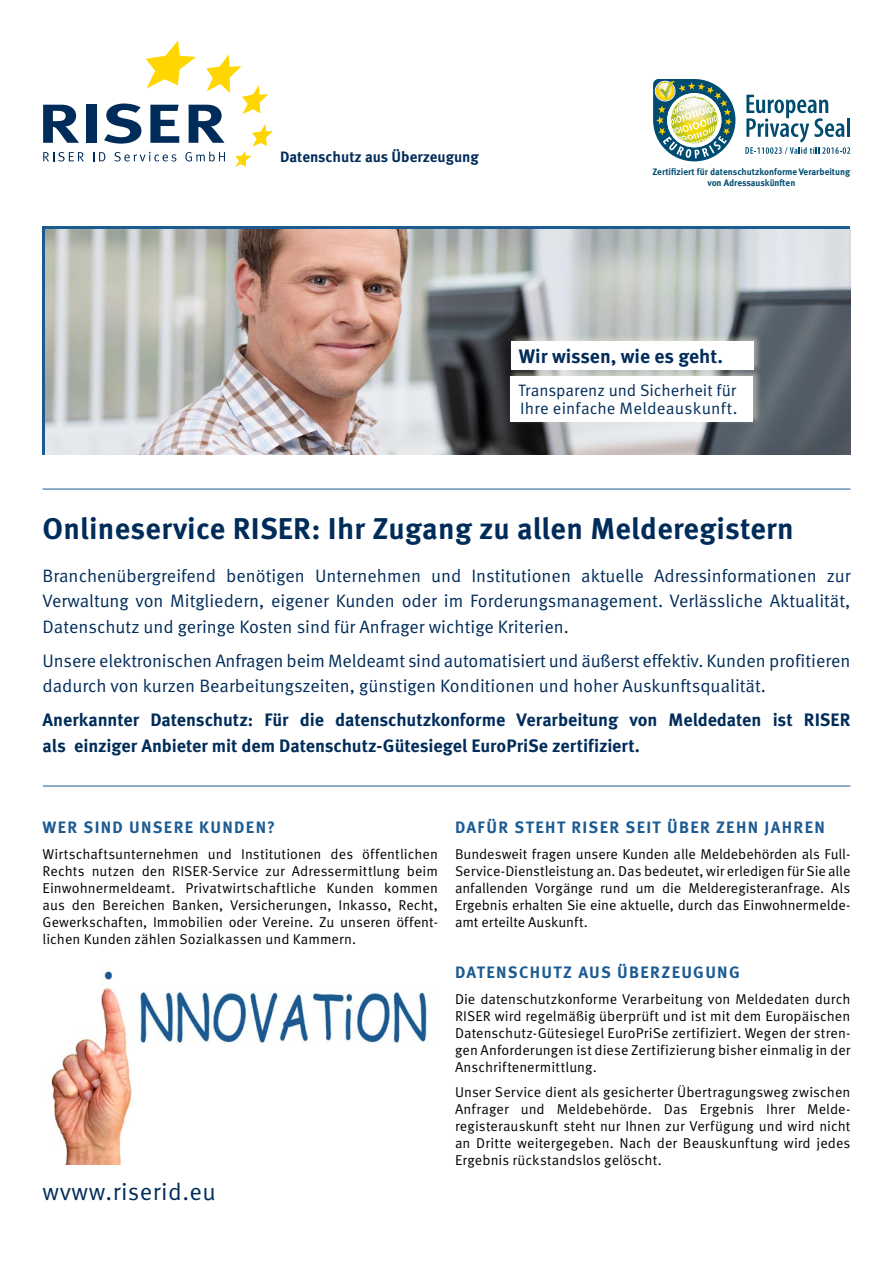
<style>
.page{position:relative;width:893px;height:1263px;background:#fff}
.page>*{position:absolute;margin:0;border:0;box-sizing:border-box;transform-origin:0 0}
.t1{font:700 30px "Meta OT";letter-spacing:.01em;color:#002c5a}
.t2{font:24px "Meta OT Norm";letter-spacing:.02em;color:#002c5a}
.t3{font:700 19.5px "Meta OT";letter-spacing:-.005em;color:#002c5a}
.t4{font:18px/25.5px "Meta OT Norm";letter-spacing:-.005em;color:#002c5a;text-align:justify}
.t5{font:700 18px/25.5px "Meta OT";letter-spacing:-.005em;color:#002c5a}
.t6{font:700 16.5px "Meta OT";letter-spacing:.08em;color:#1c5b92}
.t7{font:16.5px/18px "Meta OT Norm";letter-spacing:.005em;color:#002c5a}
.t8{font:700 15px "Meta OT";color:#002c5a}
.t9{font:14.25px/17px "Meta OT Norm";color:#000;text-align:justify}
.t10{font:700 9.3px/11.2px "Meta OT";color:#004c71;text-align:center}
</style>
<div class="page">
<hr style="left:43px;top:786px;width:807px;height:1px;background:#1c5b92">
<hr style="left:43px;top:489px;width:807px;height:1px;background:#1c5b92">
<svg style="left:43px;top:105px;width:36px;height:38px"></svg>
<div style="left:86px;top:105px;width:11px;height:38px;background:#002c5a"></div>
<svg style="left:43px;top:152px;width:41px;height:9px"></svg>
<svg style="left:93px;top:40px;width:180px;height:127px"></svg>
<svg style="left:745px;top:95px;width:105px;height:59px"></svg>
<img style="left:653px;top:79px;width:82px;height:82px">
<img style="left:51px;top:971px;width:377px;height:193px">
<img style="left:45px;top:229px;width:805px;height:226px">
<div style="left:508px;top:333px;width:269px;height:47px;background:#f2eed6;opacity:.5"></div>
<div style="left:511px;top:341px;width:242px;height:29px;background:#fff"></div>
<div style="left:508px;top:368px;width:269px;height:65px;background:#f2eed6;opacity:.5"></div>
<div style="left:511px;top:376px;width:242px;height:46px;background:#fff"></div>
<p class="t8" style="left:280px;top:147px;width:200px">Datenschutz aus Überzeugung</p>
<p class="t10" style="left:653px;top:166px;width:199px">Zertifiziert für datenschutzkonforme Verarbeitung von Adressauskünften</p>
<h3 class="t3" style="left:519px;top:344px;width:205px">Wir wissen, wie es geht.</h3>
<p class="t7" style="left:518px;top:382px;width:221px">Transparenz und Sicherheit für<br>Ihre einfache Meldeauskunft.</p>
<h1 class="t1" style="left:43px;top:510px;width:753px">Onlineservice RISER: Ihr Zugang zu allen Melderegistern</h1>
<p class="t4" style="left:43px;top:563px;width:809px">Branchenübergreifend benötigen Unternehmen und Institutionen aktuelle Adressinformationen zur Verwaltung von Mitgliedern, eigener Kunden oder im Forderungsmanagement. Verlässliche Aktualität, Datenschutz und geringe Kosten sind für Anfrager wichtige Kriterien.</p>
<p class="t4" style="left:43px;top:648px;width:809px">Unsere elektronischen Anfragen beim Meldeamt sind automatisiert und äußerst effektiv. Kunden profitieren dadurch von kurzen Bearbeitungszeiten, günstigen Konditionen und hoher Auskunftsqualität.</p>
<p class="t5" style="left:43px;top:708px;width:809px">Anerkannter Datenschutz: Für die datenschutzkonforme Verarbeitung von Meldedaten ist RISER als einziger Anbieter mit dem Datenschutz-Gütesiegel EuroPriSe zertifiziert.</p>
<p class="t6" style="left:43px;top:817px;width:234px">WER SIND UNSERE KUNDEN?</p>
<p class="t9" style="left:43px;top:846px;width:397px">Wirtschaftsunternehmen und Institutionen des öffentlichen Rechts nutzen den RISER-Service zur Adressermittlung beim Einwohnermeldeamt. Privatwirtschaftliche Kunden kommen aus den Bereichen Banken, Versicherungen, Inkasso, Recht, Gewerkschaften, Immobilien oder Vereine. Zu unseren öffent&shy;lichen Kunden zählen Sozialkassen und Kammern.</p>
<h2 class="t2" style="left:43px;top:1177px;width:175px">wvww.riserid.eu</h2>
<p class="t6" style="left:455px;top:817px;width:371px">DAFÜR STEHT RISER SEIT ÜBER ZEHN JAHREN</p>
<p class="t9" style="left:455px;top:846px;width:397px">Bundesweit fragen unsere Kunden alle Meldebehörden als Full-Service-Dienstleistung an. Das bedeutet, wir erledigen für Sie alle anfallenden Vorgänge rund um die Melderegisteranfrage. Als Ergebnis erhalten Sie eine aktuelle, durch das Einwohnermelde&shy;amt erteilte Auskunft.</p>
<p class="t6" style="left:455px;top:962px;width:286px">DATENSCHUTZ AUS ÜBERZEUGUNG</p>
<p class="t9" style="left:455px;top:990px;width:397px">Die datenschutzkonforme Verarbeitung von Meldedaten durch RISER wird regelmäßig überprüft und ist mit dem Europäischen Datenschutz-Gütesiegel EuroPriSe zertifiziert. Wegen der stren&shy;gen Anforderungen ist diese Zertifizierung bisher einmalig in der Anschriftenermittlung.</p>
<p class="t9" style="left:455px;top:1084px;width:397px">Unser Service dient als gesicherter Übertragungsweg zwischen Anfrager und Meldebehörde. Das Ergebnis Ihrer Melde&shy;registerauskunft steht nur Ihnen zur Verfügung und wird nicht an Dritte weitergegeben. Nach der Beauskunftung wird jedes Ergebnis rückstandslos gelöscht.</p>
</div>
